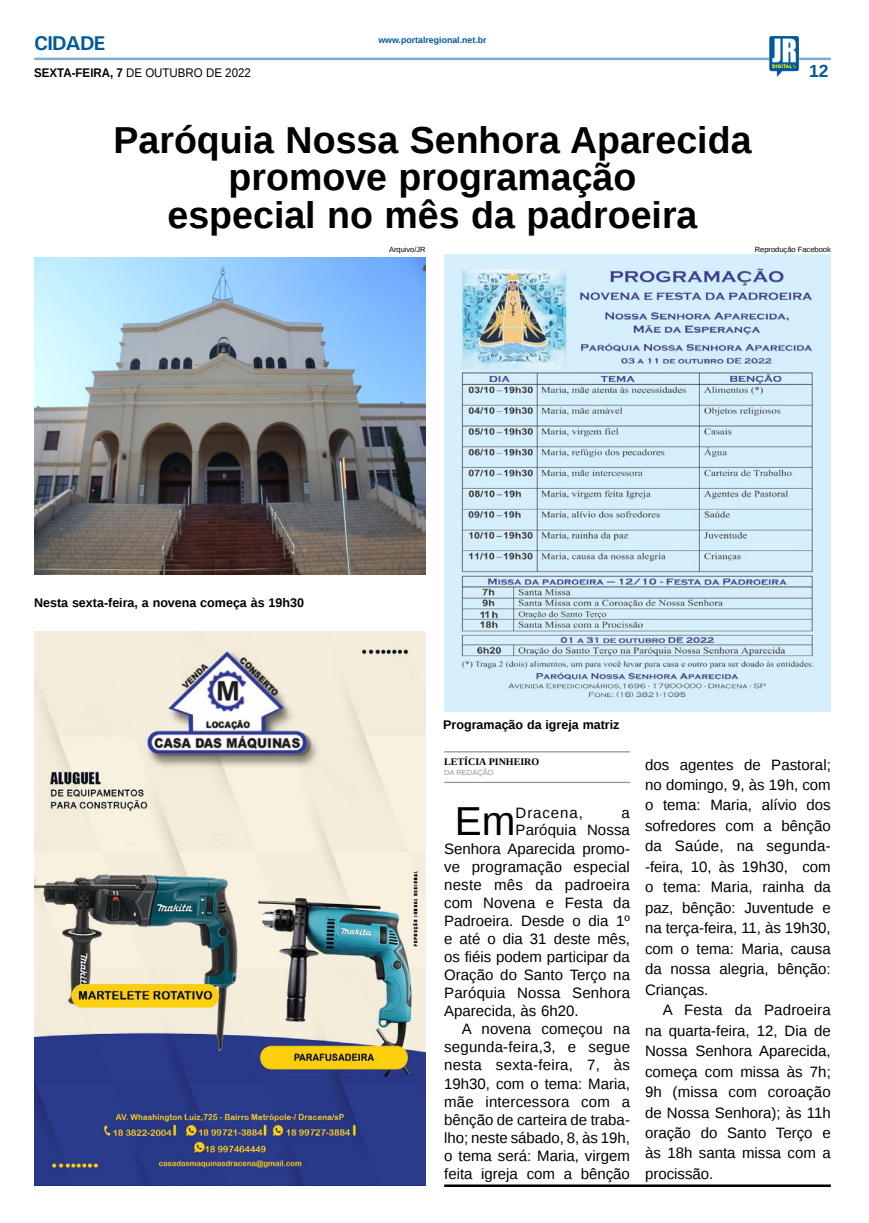
<style>
.page{position:relative;width:869px;height:1223px;background:#fff}
.page>*{position:absolute;margin:0;border:0;box-sizing:border-box;transform-origin:0 0}
.MATÉRIA{font:40.38px "Liberation Sans";color:#000}
.TÍTULO{font:700 37.5px/37.5px "Liberation Sans";color:#000;text-align:center}
.TITULO_PG{font:700 20px "Univers";letter-spacing:-.04em;color:#005a9e}
.TÍTULO-2{font:700 17.5px "Liberation Sans";color:#005a9e}
.MATÉRIA-2{font:15px/20.5px "Liberation Sans";color:#000;text-align:justify}
.MATÉRIA-3{font:15px "Liberation Sans";letter-spacing:.06em;color:#000}
.LEGENDA{font:700 12.5px "Liberation Sans";color:#000}
.DATA_PG{font:12.5px "Liberation Sans";color:#000;scale:.92 1}
.CRÉDITO_NOME{font:700 10px "Liberation Serif";color:#000}
.DATA_PG-2{font:700 8.75px "Liberation Sans";color:#005a9e}
.CRÉDITO_FOTO{font:7.5px "Liberation Sans";color:#000}
.CRÉDITO_MATÉRIA{font:7.5px "Liberation Sans";color:#939598}
.s1{font-weight:700}
</style>
<div class="page">
<hr style="left:34px;top:58px;width:796px;height:2px;background:#005a9e">
<img style="left:768px;top:36px;width:30px;height:41px">
<img style="left:34px;top:631px;width:391px;height:554px">
<img style="left:444px;top:254px;width:386px;height:457px">
<img style="left:34px;top:257px;width:391px;height:317px">
<hr style="left:444px;top:751px;width:185px;height:1px;background:#939598">
<hr style="left:444px;top:781px;width:185px;height:2px;background:#939598">
<hr style="left:444px;top:1184px;width:386px;height:2px;background:#000">
<p class="TITULO_PG" style="left:34px;top:31px;width:72px">CIDADE</p>
<p class="DATA_PG" style="left:34px;top:65px;width:237px"><span class="s1">SEXTA-FEIRA, 7</span> DE OUTUBRO DE 2022</p>
<p class="DATA_PG-2" style="left:378px;top:34px;width:110px">www.portalregional.net.br</p>
<p class="TÍTULO" style="left:113px;top:120px;width:639px">Paróquia Nossa Senhora Aparecida promove programação</p>
<p class="TÍTULO" style="left:167px;top:195px;width:531px">especial no mês da padroeira</p>
<p class="TÍTULO-2" style="left:808px;top:58px;width:21px">12</p>
<p class="CRÉDITO_FOTO" style="left:389px;top:245px;width:38px">Arquivo/JR</p>
<p class="CRÉDITO_FOTO" style="left:754px;top:245px;width:77px">Reprodução Facebook</p>
<p class="LEGENDA" style="left:34px;top:594px;width:271px">Nesta sexta-feira, a novena começa às 19h30</p>
<p class="LEGENDA" style="left:443px;top:716px;width:178px">Programação da igreja matriz</p>
<p class="CRÉDITO_NOME" style="left:444px;top:755px;width:96px">LETÍCIA PINHEIRO</p>
<p class="CRÉDITO_MATÉRIA" style="left:444px;top:768px;width:51px">DA REDAÇÃO</p>
<p class="MATÉRIA" style="left:454px;top:798px;width:62px">Em</p>
<p class="MATÉRIA-3" style="left:515px;top:804px;width:69px">Dracena,</p>
<p class="MATÉRIA-2" style="left:621px;top:803px;width:10px">a</p>
<p class="MATÉRIA-2" style="left:515px;top:820px;width:116px">Paróquia Nossa</p>
<p class="MATÉRIA-2" style="left:444px;top:838px;width:187px">Senhora Aparecida promo-</p>
<p class="MATÉRIA-2" style="left:444px;top:856px;width:187px">ve programação especial</p>
<p class="MATÉRIA-2" style="left:444px;top:874px;width:187px">neste mês da padroeira</p>
<p class="MATÉRIA-2" style="left:444px;top:893px;width:187px">com Novena e Festa da</p>
<p class="MATÉRIA-2" style="left:444px;top:911px;width:187px">Padroeira. Desde o dia 1º</p>
<p class="MATÉRIA-2" style="left:444px;top:929px;width:187px">e até o dia 31 deste mês,</p>
<p class="MATÉRIA-2" style="left:444px;top:947px;width:187px">os fiéis podem participar da</p>
<p class="MATÉRIA-2" style="left:444px;top:965px;width:187px">Oração do Santo Terço na</p>
<p class="MATÉRIA-2" style="left:444px;top:983px;width:187px">Paróquia Nossa Senhora</p>
<p class="MATÉRIA-2" style="left:444px;top:1001px;width:136px">Aparecida, às 6h20.</p>
<p class="MATÉRIA-2" style="left:444px;top:1020px;width:187px;line-height:18.1px;text-indent:18px">A novena começou na segunda-feira,3, e segue nesta sexta-feira, 7, às 19h30, com o tema: Maria, mãe intercessora com a bênção de carteira de traba&shy;lho; neste sábado, 8, às 19h, o tema será: Maria, virgem feita igreja com a bênção</p>
<p class="MATÉRIA-2" style="left:644px;top:754px;width:187px">dos agentes de Pastoral; no domingo, 9, às 19h, com o tema: Maria, alívio dos sofredores com a bênção da Saúde, na segunda--feira, 10, às 19h30, com o tema: Maria, rainha da paz, bênção: Juventude e na terça-feira, 11, às 19h30, com o tema: Maria, causa da nossa alegria, bênção:<br>Crianças.</p>
<p class="MATÉRIA-2" style="left:644px;top:1000px;width:187px;text-indent:18px">A Festa da Padroeira na quarta-feira, 12, Dia de Nossa Senhora Aparecida, começa com missa às 7h; 9h (missa com coroação de Nossa Senhora); às 11h oração do Santo Terço e às 18h santa missa com a procissão.</p>
</div>
